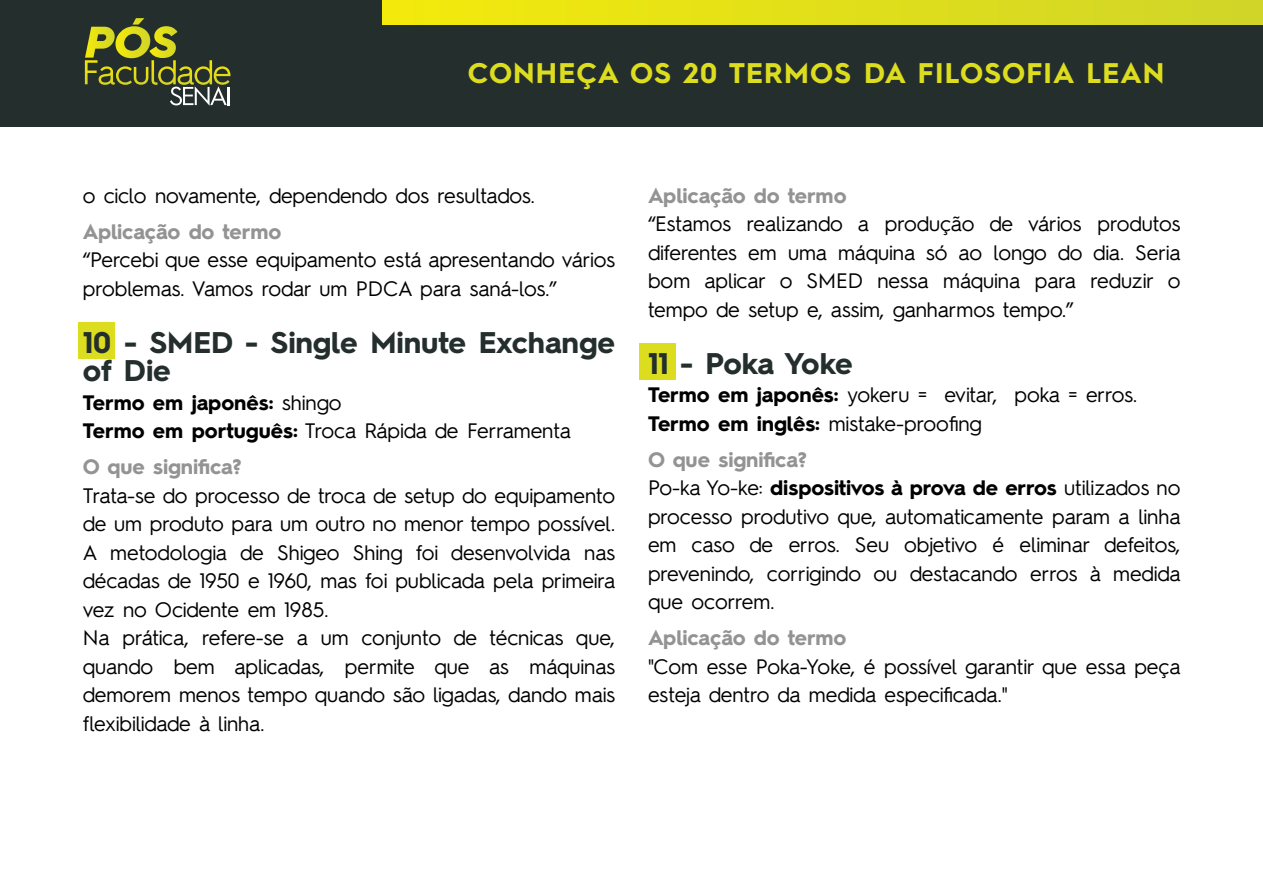
<style>
.page{position:relative;width:1263px;height:893px;background:#fff}
.page>*{position:absolute;margin:0;border:0;box-sizing:border-box;transform-origin:0 0}
.t1{font:700 30px/28.5px "Hurme Geometric Sans 2";letter-spacing:-.01em;color:#242e2c}
.t2{font:700 28.5px "Hurme Geometric Sans 2";letter-spacing:.04em;color:#dddd20}
.t3{font:21px/28.5px "Hurme Geometric Sans 2";color:#000}
.t4{font:700 21px "Hurme Geometric Sans 2";letter-spacing:-.01em;color:#939393}
.t5{font:700 21px/28.5px "Hurme Geometric Sans 2";color:#000}
.s1{font-weight:400}
.s2{font-weight:700}
.s3{font-weight:700;color:#939393}
</style>
<div class="page">
<div style="left:639px;top:343px;width:37px;height:37px;background:#dddd20"></div>
<div style="left:78px;top:322px;width:37px;height:37px;background:#dddd20"></div>
<div style="left:0;top:0;width:1263px;height:126px;background:#242e2c"></div>
<svg style="left:85px;top:18px;width:145px;height:88px"></svg>
<div style="left:383px;top:0;width:880px;height:24px;background:linear-gradient(to right,#f4ea0b,#d0d528)"></div>
<h2 class="t2" style="left:468px;top:53px;width:698px">CONHEÇA OS 20 TERMOS DA FILOSOFIA LEAN</h2>
<p class="t3" style="left:83px;top:180px;width:454px">o ciclo novamente, dependendo dos resultados.</p>
<p class="t4" style="left:83px;top:217px;width:200px">Aplicação do termo</p>
<p class="t3" style="left:83px;top:244px;width:534px">“Percebi que esse equipamento está apresentando vários problemas. Vamos rodar um PDCA para saná-los.”</p>
<h1 class="t1" style="left:83px;top:326px;width:534px">10 - SMED - Single Minute Exchange of Die</h1>
<p class="t5" style="left:83px;top:387px;width:490px">Termo em japonês: <span class="s1">shingo<br></span>Termo em português: <span class="s1">Troca Rápida de Ferramenta</span></p>
<p class="t4" style="left:83px;top:452px;width:160px">O que significa?</p>
<p class="t3" style="left:83px;top:480px;width:534px">Trata-se do processo de troca de setup do equipamento de um produto para um outro no menor tempo possível.<br>A metodologia de Shigeo Shing foi desenvolvida nas décadas de 1950 e 1960, mas foi publicada pela primeira vez no Ocidente em 1985.<br>Na prática, refere-se a um conjunto de técnicas que, quando bem aplicadas, permite que as máquinas demorem menos tempo quando são ligadas, dando mais flexibilidade à linha.</p>
<p class="t4" style="left:648px;top:181px;width:200px">Aplicação do termo</p>
<p class="t3" style="left:648px;top:208px;width:534px;text-align:justify">“Estamos realizando a produção de vários produtos diferentes em uma máquina só ao longo do dia. Seria bom aplicar o SMED nessa máquina para reduzir o tempo de setup e, assim, ganharmos tempo.”</p>
<h1 class="t1" style="left:648px;top:347px;width:206px">11 - Poka Yoke</h1>
<p class="t3" style="left:648px;top:379px;width:491px"><span class="s2">Termo em japonês:</span> yokeru = evitar, poka = erros.<br><span class="s2">Termo em inglês:</span> mistake-proofing</p>
<p class="t3" style="left:648px;top:444px;width:534px"><span class="s3">O que significa?<br></span>Po-ka Yo-ke: <span class="s2">dispositivos à prova de erros</span> utilizados no processo produtivo que, automaticamente param a linha em caso de erros. Seu objetivo é eliminar defeitos, prevenindo, corrigindo ou destacando erros à medida que ocorrem.</p>
<p class="t4" style="left:648px;top:623px;width:200px">Aplicação do termo</p>
<p class="t3" style="left:648px;top:651px;width:534px">"Com esse Poka-Yoke, é possível garantir que essa peça esteja dentro da medida especificada."</p>
</div>
